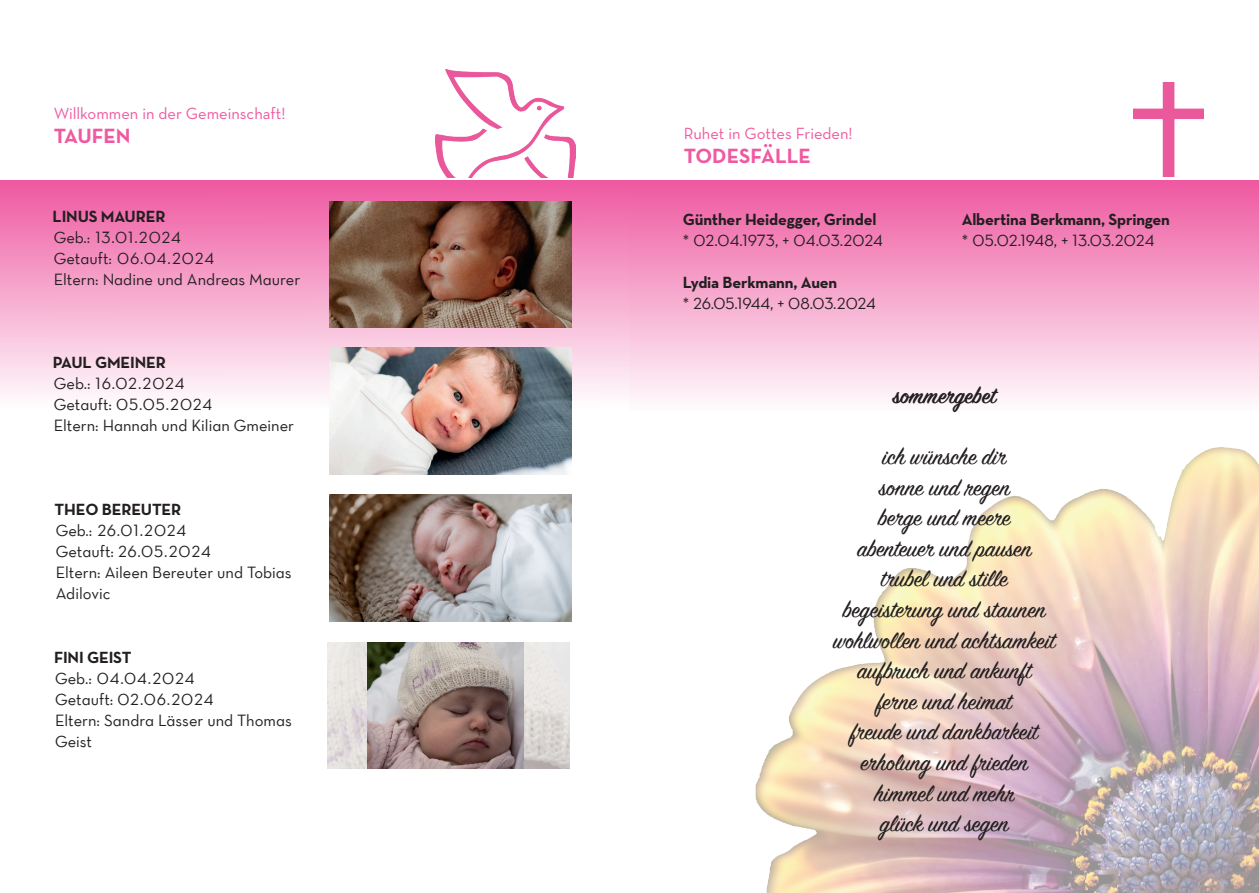
<style>
.page{position:relative;width:1259px;height:893px;background:#fff}
.page>*{position:absolute;margin:0;border:0;box-sizing:border-box;transform-origin:0 0}
.t1{font:25.5px/30.6px "Sign Painter House Script";color:#231f20;text-align:center}
.t2{font:600 25.5px "Sign Painter House Script";color:#231f20}
.t3{font:700 21px "Neutra Text";color:#ef59a1}
.t4{font:16.5px/21px "Neutra Text Book Alt";color:#231f20}
.t5{font:700 16.5px "Neutra Text";letter-spacing:-.01em;color:#231f20}
.t6{font:16.5px "Neutra Text";color:#ef59a1}
</style>
<div class="page">
<img style="left:327px;top:642px;width:243px;height:127px">
<img style="left:367px;top:642px;width:156px;height:127px">
<img style="left:1133px;top:83px;width:71px;height:94px">
<div style="left:629px;top:180px;width:630px;height:231px;background:linear-gradient(to bottom,#ee58a0,#fefcfd)"></div>
<div style="left:0;top:180px;width:629px;height:228px;background:linear-gradient(to bottom,#ee58a0,#fefcfd)"></div>
<img style="left:330px;top:201px;width:242px;height:126px">
<img style="left:330px;top:347px;width:242px;height:127px">
<img style="left:330px;top:495px;width:242px;height:126px">
<img style="left:755px;top:447px;width:504px;height:446px">
<img style="left:435px;top:69px;width:140px;height:108px">
<p class="t6" style="left:54px;top:103px;width:233px">Willkommen in der Gemeinschaft!</p>
<p class="t3" style="left:54px;top:123px;width:78px">TAUFEN</p>
<p class="t5" style="left:53px;top:206px;width:114px">LINUS MAURER</p>
<p class="t4" style="left:54px;top:226px;width:248px">Geb.: 13.01.2024<br>Getauft: 06.04.2024<br>Eltern: Nadine und Andreas Maurer</p>
<p class="t5" style="left:53px;top:352px;width:115px">PAUL GMEINER</p>
<p class="t4" style="left:54px;top:372px;width:242px">Geb.: 16.02.2024<br>Getauft: 05.05.2024<br>Eltern: Hannah und Kilian Gmeiner</p>
<p class="t5" style="left:55px;top:499px;width:128px">THEO BEREUTER</p>
<p class="t4" style="left:56px;top:520px;width:237px">Geb.: 26.01.2024<br>Getauft: 26.05.2024<br>Eltern: Aileen Bereuter und Tobias<br>Adilovic</p>
<p class="t5" style="left:54px;top:647px;width:79px">FINI GEIST</p>
<p class="t4" style="left:55px;top:667px;width:238px">Geb.: 04.04.2024<br>Getauft: 02.06.2024<br>Eltern: Sandra Lässer und Thomas<br>Geist</p>
<p class="t6" style="left:684px;top:123px;width:170px">Ruhet in Gottes Frieden!</p>
<p class="t3" style="left:684px;top:143px;width:129px">TODESFÄLLE</p>
<p class="t5" style="left:683px;top:209px;width:195px">Günther Heidegger, Grindel</p>
<p class="t4" style="left:683px;top:230px;width:202px">* 02.04.1973, + 04.03.2024</p>
<p class="t5" style="left:683px;top:272px;width:156px">Lydia Berkmann, Auen</p>
<p class="t4" style="left:683px;top:293px;width:194px">* 26.05.1944, + 08.03.2024</p>
<p class="t5" style="left:961px;top:209px;width:210px">Albertina Berkmann, Springen</p>
<p class="t4" style="left:961px;top:230px;width:194px">* 05.02.1948, + 13.03.2024</p>
<h1 class="t2" style="left:892px;top:380px;width:105px">sommergebet</h1>
<p class="t1" style="left:833px;top:443px;width:224px">ich wünsche dir<br>sonne und regen<br>berge und meere<br>abenteuer und pausen trubel und stille begeisterung und staunen wohlwollen und achtsamkeit aufbruch und ankunft<br>ferne und heimat<br>freude und dankbarkeit erholung und frieden himmel und mehr<br>glück und segen</p>
</div>
